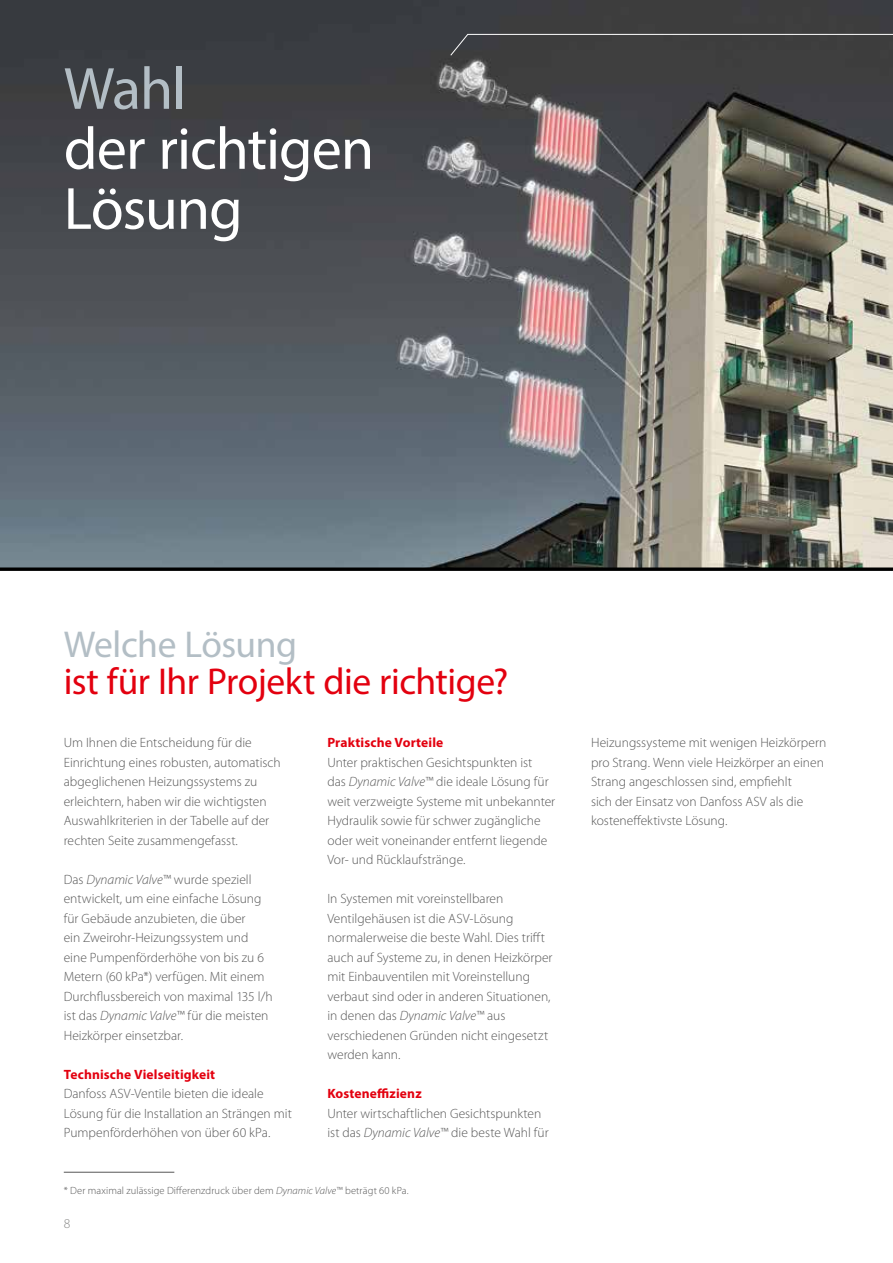
<style>
.page{position:relative;width:893px;height:1263px;background:#fff}
.page>*{position:absolute;margin:0;border:0;box-sizing:border-box;transform-origin:0 0}
.t1{font:60px/60px "Myriad Pro";letter-spacing:-.015em;color:#fff}
.t2{font:60px "Myriad Pro";color:#b3bec5}
.t3{font:37.5px "Myriad Pro";letter-spacing:-.015em;color:#e3000f}
.t4{font:37.5px "Myriad Pro";letter-spacing:-.015em;color:#b3bec5}
.t5{font:300 13.5px/19.5px "Myriad Pro";color:#565656}
.t6{font:700 13.5px "Myriad Pro";letter-spacing:.01em;color:#e3000f}
.t7{font:300 13.5px "Myriad Pro";color:#878786}
.t8{font:300 10.5px "Myriad Pro";letter-spacing:.01em;color:#565656}
.s1{font-style:italic}
</style>
<div class="page">
<img style="left:0;top:0;width:893px;height:568px">
<div style="left:450px;top:34px;width:443px;height:22px;background:#3d3d3e"></div>
<hr style="left:64px;top:1172px;width:110px;height:1px;background:#565656">
<hr style="left:0;top:568px;width:893px;height:3px;background:#000">
<h1 class="t2" style="left:64px;top:52px;width:124px">Wahl</h1>
<h1 class="t1" style="left:64px;top:118px;width:312px">der richtigen<br>Lösung</h1>
<h2 class="t4" style="left:64px;top:621px;width:235px">Welche Lösung</h2>
<h2 class="t3" style="left:64px;top:658px;width:446px">ist für Ihr Projekt die richtige?</h2>
<p class="t6" style="left:327px;top:734px;width:117px">Praktische Vorteile</p>
<p class="t5" style="left:327px;top:752px;width:229px">Unter praktischen Gesichtspunkten ist<br>das <span class="s1">Dynamic Valve™</span> die ideale Lösung für weit verzweigte Systeme mit unbekannter Hydraulik sowie für schwer zugängliche oder weit voneinander entfernt liegende Vor- und Rücklaufstränge.</p>
<p class="t5" style="left:327px;top:889px;width:227px">In Systemen mit voreinstellbaren Ventilgehäusen ist die ASV-Lösung normalerweise die beste Wahl. Dies trifft auch auf Systeme zu, in denen Heizkörper mit Einbauventilen mit Voreinstellung verbaut sind oder in anderen Situationen, in denen das <span class="s1">Dynamic Valve™</span> aus verschiedenen Gründen nicht eingesetzt werden kann.</p>
<p class="t6" style="left:327px;top:1085px;width:96px">Kosteneffizienz</p>
<p class="t5" style="left:327px;top:1103px;width:223px">Unter wirtschaftlichen Gesichtspunkten ist das <span class="s1">Dynamic Valve™</span> die beste Wahl für</p>
<p class="t5" style="left:64px;top:733px;width:219px">Um Ihnen die Entscheidung für die Einrichtung eines robusten, automatisch abgeglichenen Heizungssystems zu erleichtern, haben wir die wichtigsten Auswahlkriterien in der Tabelle auf der rechten Seite zusammengefasst.</p>
<p class="t5" style="left:64px;top:869px;width:211px">Das <span class="s1">Dynamic Valve™</span> wurde speziell entwickelt, um eine einfache Lösung für Gebäude anzubieten, die über<br>ein Zweirohr-Heizungssystem und eine Pumpenförderhöhe von bis zu 6<br>Metern (60 kPa*) verfügen. Mit einem Durchflussbereich von maximal 135 l/h ist das <span class="s1">Dynamic Valve™</span> für die meisten Heizkörper einsetzbar.</p>
<p class="t6" style="left:64px;top:1065px;width:153px">Technische Vielseitigkeit</p>
<p class="t5" style="left:64px;top:1084px;width:230px">Danfoss ASV-Ventile bieten die ideale<br>Lösung für die Installation an Strängen mit<br>Pumpenförderhöhen von über 60 kPa.</p>
<p class="t8" style="left:64px;top:1184px;width:346px">* Der maximal zulässige Differenzdruck über dem <span class="s1">Dynamic Valve™</span> beträgt 60 kPa.</p>
<p class="t7" style="left:64px;top:1215px;width:8px">8</p>
<p class="t5" style="left:591px;top:733px;width:237px">Heizungssysteme mit wenigen Heizkörpern pro Strang. Wenn viele Heizkörper an einen Strang angeschlossen sind, empfiehlt<br>sich der Einsatz von Danfoss ASV als die kosteneffektivste Lösung.</p>
</div>
